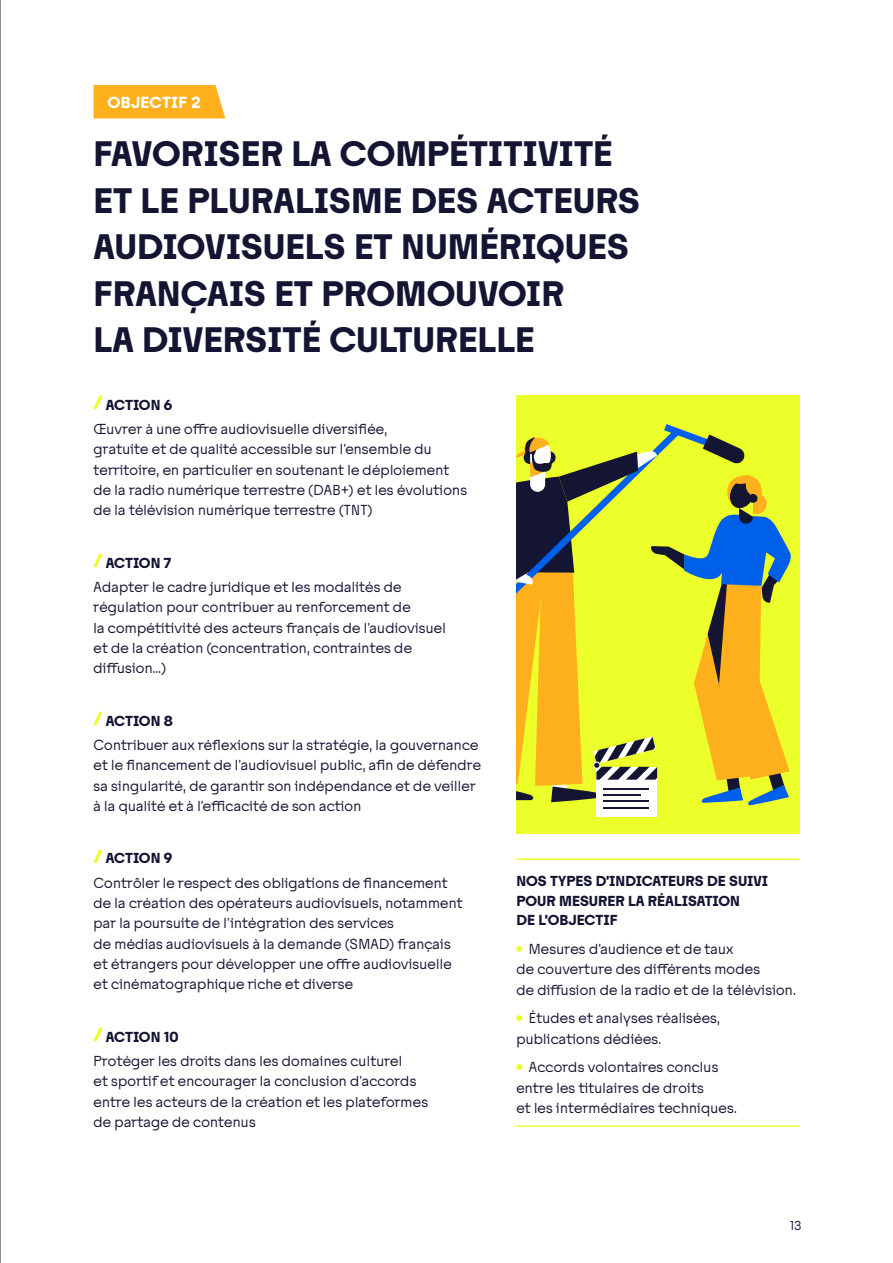
<style>
.page{position:relative;width:893px;height:1263px;background:#fff}
.page>*{position:absolute;margin:0;border:0;box-sizing:border-box;transform-origin:0 0}
.t1{font:700 33px/46.5px "Tosh";color:#141433}
.t2{font:700 15px "Tosh";letter-spacing:.02em;color:#fff}
.t3{font:13.5px/20.2px "Tosh";letter-spacing:.02em;color:#141433}
.t4{font:700 13.5px/19.5px "Tosh";color:#141433}
.t5{font:12px "Tosh";color:#141433}
</style>
<div class="page">
<svg style="left:93px;top:395px;width:10px;height:15px"></svg>
<svg style="left:93px;top:553px;width:10px;height:15px"></svg>
<svg style="left:93px;top:711px;width:10px;height:15px"></svg>
<svg style="left:93px;top:849px;width:10px;height:15px"></svg>
<svg style="left:93px;top:1027px;width:10px;height:15px"></svg>
<svg style="left:94px;top:85px;width:131px;height:34px;background:#ffb327"></svg>
<svg style="left:516px;top:946px;width:6px;height:6px"></svg>
<svg style="left:516px;top:1015px;width:6px;height:6px"></svg>
<svg style="left:516px;top:1064px;width:6px;height:6px"></svg>
<hr style="left:516px;top:858px;width:283px;height:2px;background:#edff2b">
<hr style="left:516px;top:1125px;width:283px;height:2px;background:#edff2b">
<div style="left:516px;top:395px;width:283px;height:438px;background:#edff2b"></div>
<div style="left:596px;top:767px;width:61px;height:50px;background:#fff"></div>
<hr style="left:603px;top:807px;width:46px;height:1px;background:#141433">
<svg style="left:516px;top:424px;width:275px;height:381px"></svg>
<hr style="left:0;top:0;width:1px;height:1263px;background:#141433">
<p class="t2" style="left:108px;top:91px;width:95px">OBJECTIF 2</p>
<h1 class="t1" style="left:94px;top:130px;width:548px">FAVORISER LA COMPÉTITIVITÉ<br>ET LE PLURALISME DES ACTEURS<br>AUDIOVISUELS ET NUMÉRIQUES<br>FRANÇAIS ET PROMOUVOIR<br>LA DIVERSITÉ CULTURELLE</h1>
<p class="t4" style="left:106px;top:395px;width:68px">ACTION 6</p>
<p class="t3" style="left:94px;top:419px;width:375px">Œuvrer à une offre audiovisuelle diversifiée,<br>gratuite et de qualité accessible sur l’ensemble du territoire, en particulier en soutenant le déploiement de la radio numérique terrestre (DAB+) et les évolutions de la télévision numérique terrestre (TNT)</p>
<p class="t4" style="left:106px;top:553px;width:67px">ACTION 7</p>
<p class="t3" style="left:94px;top:577px;width:354px">Adapter le cadre juridique et les modalités de régulation pour contribuer au renforcement de<br>la compétitivité des acteurs français de l’audiovisuel et de la création (concentration, contraintes de diffusion…)</p>
<p class="t4" style="left:106px;top:711px;width:69px">ACTION 8</p>
<p class="t3" style="left:94px;top:735px;width:389px">Contribuer aux réflexions sur la stratégie, la gouvernance et le financement de l’audiovisuel public, afin de défendre sa singularité, de garantir son indépendance et de veiller à la qualité et à l’efficacité de son action</p>
<p class="t4" style="left:106px;top:848px;width:68px">ACTION 9</p>
<p class="t3" style="left:94px;top:873px;width:371px">Contrôler le respect des obligations de financement de la création des opérateurs audiovisuels, notamment par la poursuite de l’intégration des services<br>de médias audiovisuels à la demande (SMAD) français et étrangers pour développer une offre audiovisuelle et cinématographique riche et diverse</p>
<p class="t4" style="left:106px;top:1027px;width:74px">ACTION 10</p>
<p class="t3" style="left:94px;top:1051px;width:336px">Protéger les droits dans les domaines culturel<br>et sportif et encourager la conclusion d’accords entre les acteurs de la création et les plateformes de partage de contenus</p>
<p class="t4" style="left:516px;top:871px;width:253px">NOS TYPES D’INDICATEURS DE SUIVI<br>POUR MESURER LA RÉALISATION<br>DE L’OBJECTIF</p>
<p class="t3" style="left:516px;top:939px;width:281px;text-indent:12px">Mesures d’audience et de taux<br>de couverture des différents modes<br>de diffusion de la radio et de la télévision.</p>
<p class="t3" style="left:516px;top:1008px;width:205px;text-indent:12px">Études et analyses réalisées, publications dédiées.</p>
<p class="t3" style="left:516px;top:1057px;width:222px;text-indent:12px">Accords volontaires conclus entre les titulaires de droits<br>et les intermédiaires techniques.</p>
<p class="t5" style="left:790px;top:1217px;width:12px">13</p>
</div>
